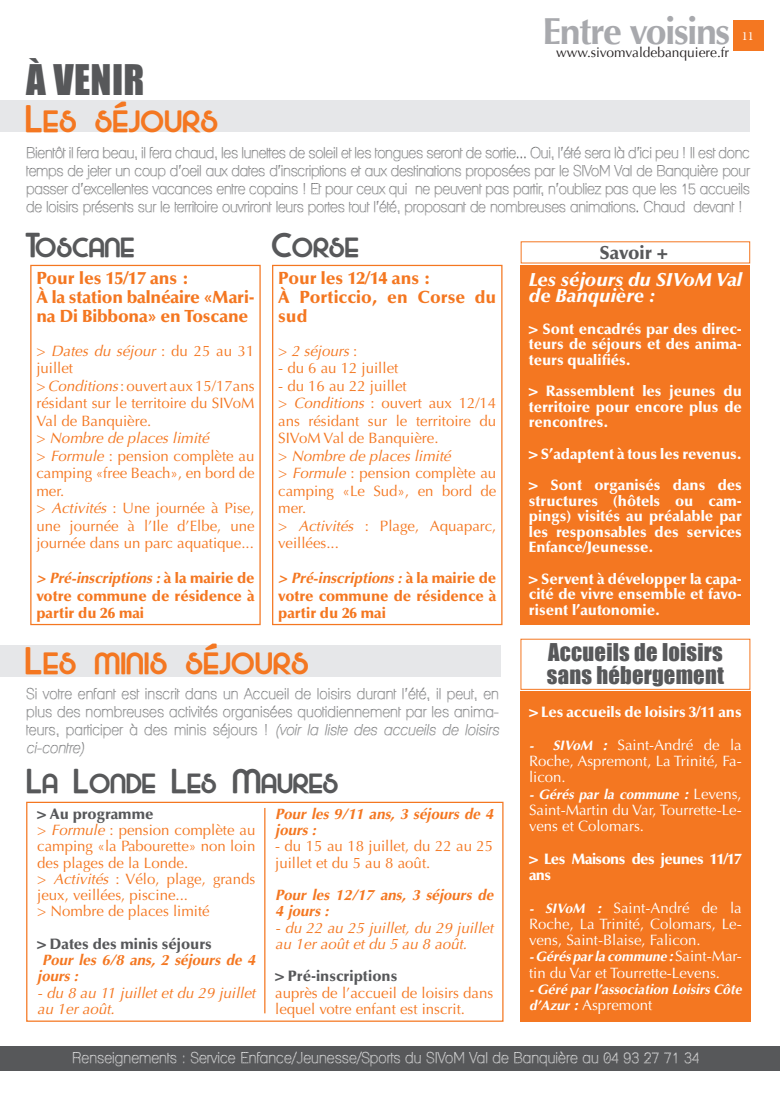
<style>
.page{position:relative;width:780px;height:1120px;background:#fff}
.page>*{position:absolute;margin:0;border:0;box-sizing:border-box;transform-origin:0 0}
.t1{font:38.75px "Impact";letter-spacing:.01em;color:#57585a}
.t2{font:700 37.5px "Majel";letter-spacing:.01em;color:#f47721}
.t3{font:700 37.5px "Optima";letter-spacing:-.04em;color:#a8a9ad}
.t4{font:700 33.75px "Majel";color:#57585a}
.t5{font:22.5px "Impact";letter-spacing:.01em;color:#57585a}
.t6{font:italic 900 18.75px/16.2px "Optima";color:#fff}
.t7{font:900 18.75px "Optima";color:#57585a}
.t8{font:900 17.5px/18.8px "Optima";color:#f47721}
.t9{font:15px/17.5px "Optima";color:#f47721;text-align:justify}
.t10{font:15px/18px "Lane Cane";color:#57585a;text-align:justify}
.t11{font:900 15px/15.6px "Optima";color:#fff;text-align:justify}
.t12{font:15px/16.2px "Optima";color:#fff;text-align:justify}
.t13{font:italic 15px/16.2px "Optima";color:#f47721}
.t14{font:900 15px/17.5px "Optima";color:#f47721;text-align:justify}
.t15{font:italic 700 15px/16.2px "Optima";color:#f47721}
.t16{font:15px "Lane Cane";color:#fff}
.t17{font:900 15px "Optima";color:#57585a}
.t18{font:900 15px/16.2px "Optima";letter-spacing:-.04em;color:#fff}
.t19{font:italic 700 13.75px "Optima";color:#fff}
.t20{font:13.75px "Optima";color:#231f20}
.t21{font:12.5px "Minion Pro";color:#fff}
.s1{font-style:italic}
.s2{font-style:normal}
.s3{font-weight:700;font-style:italic}
.s4{font-weight:700;font-style:italic;font-size:13.75px}
.s5{font-size:15px}
.s6{font-weight:400;font-style:normal;font-size:15px}
</style>
<div class="page">
<div style="left:0;top:100px;width:749px;height:32px;background:#e6e7e9"></div>
<div style="left:0;top:1046px;width:780px;height:24px;background:#57585a"></div>
<div style="left:26px;top:802px;width:477px;height:220px;border:1px solid #f47721"></div>
<div style="left:0;top:645px;width:500px;height:32px;background:#e6e7e9"></div>
<div style="left:520px;top:691px;width:230px;height:331px;background:#f47721"></div>
<div style="left:521px;top:265px;width:229px;height:359px;background:#f47721"></div>
<div style="left:272px;top:265px;width:230px;height:360px;background:#fff;border:1px solid #f47721"></div>
<div style="left:30px;top:265px;width:231px;height:360px;border:1px solid #f47721"></div>
<hr style="left:264px;top:808px;width:1px;height:205px;background:#f47721">
<div style="left:733px;top:20px;width:30px;height:30px;background:#f47721"></div>
<p class="t1" style="left:26px;top:50px;width:120px">À VENIR</p>
<p class="t2" style="left:26px;top:93px;width:194px">Les séjours</p>
<p class="t3" style="left:542px;top:10px;width:189px">Entre voisins</p>
<p class="t20" style="left:556px;top:45px;width:175px">www.sivomvaldebanquiere.fr</p>
<p class="t21" style="left:741px;top:27px;width:13px">11</p>
<p class="t10" style="left:26px;top:143px;width:725px">Bientôt il fera beau, il fera chaud, les lunettes de soleil et les tongues seront de sortie... Oui, l’été sera là d’ici peu ! Il est donc temps de jeter un coup d’oeil aux dates d’inscriptions et aux destinations proposées par le SIVoM Val de Banquière pour passer d’excellentes vacances entre copains ! Et pour ceux qui ne peuvent pas partir, n’oubliez pas que les 15 accueils de loisirs présents sur le territoire ouvriront leurs portes tout l’été, proposant de nombreuses animations. Chaud devant !</p>
<p class="t4" style="left:26px;top:222px;width:110px">Toscane</p>
<p class="t8" style="left:36px;top:269px;width:155px">Pour les 15/17 ans :</p>
<p class="t8" style="left:36px;top:288px;width:220px">À la station balnéaire «Mari&shy;na Di Bibbona» en Toscane</p>
<p class="t9" style="left:36px;top:342px;width:220px">&gt; <span class="s1">Dates du séjour</span> : du 25 au 31 juillet</p>
<p class="t9" style="left:36px;top:377px;width:220px">&gt; <span class="s1">Conditions</span> : ouvert aux 15/17ans résidant sur le territoire du SIVoM Val de Banquière.</p>
<p class="t13" style="left:36px;top:430px;width:174px"><span class="s2">&gt;</span> Nombre de places limité</p>
<p class="t9" style="left:36px;top:447px;width:220px">&gt; <span class="s1">Formule</span> : pension complète au camping «free Beach», en bord de mer.</p>
<p class="t9" style="left:36px;top:500px;width:220px">&gt; <span class="s1">Activités</span> : Une journée à Pise, une journée à l’Ile d’Elbe, une journée dans un parc aquatique...</p>
<p class="t14" style="left:36px;top:570px;width:220px"><span class="s3">&gt; Pré-inscriptions :</span> à la mairie de votre commune de résidence à partir du 26 mai</p>
<p class="t4" style="left:272px;top:222px;width:89px">Corse</p>
<p class="t8" style="left:278px;top:269px;width:155px">Pour les 12/14 ans :</p>
<p class="t8" style="left:278px;top:288px;width:220px">À Porticcio, en Corse du sud</p>
<p class="t13" style="left:278px;top:343px;width:81px"><span class="s2">&gt;</span> 2 séjours <span class="s2">:</span></p>
<p class="t9" style="left:278px;top:359px;width:122px">- du 6 au 12 juillet</p>
<p class="t9" style="left:278px;top:377px;width:130px">- du 16 au 22 juillet</p>
<p class="t9" style="left:278px;top:394px;width:220px">&gt; <span class="s1">Conditions</span> : ouvert aux 12/14 ans résidant sur le territoire du SIVoM Val de Banquière.</p>
<p class="t13" style="left:278px;top:448px;width:174px"><span class="s2">&gt;</span> Nombre de places limité</p>
<p class="t9" style="left:278px;top:465px;width:220px">&gt; <span class="s1">Formule</span> : pension complète au camping «Le Sud», en bord de mer.</p>
<p class="t9" style="left:278px;top:517px;width:220px">&gt; <span class="s1">Activités</span> : Plage, Aquaparc, veillées...</p>
<p class="t14" style="left:278px;top:570px;width:220px"><span class="s3">&gt; Pré-inscriptions :</span> à la mairie de votre commune de résidence à partir du 26 mai</p>
<p class="t2" style="left:26px;top:635px;width:285px">Les minis séjours</p>
<p class="t10" style="left:26px;top:684px;width:477px;text-align:left">Si votre enfant est inscrit dans un Accueil de loisirs durant l’été, il peut, en plus des nombreuses activités organisées quotidiennement par les anima&shy;teurs, participer à des minis séjours ! <span class="s1">(voir la liste des accueils de loisirs ci-contre)</span></p>
<p class="t4" style="left:27px;top:758px;width:313px">La Londe Les Maures</p>
<p class="t17" style="left:37px;top:805px;width:118px">&gt; Au programme</p>
<p class="t9" style="left:37px;top:822px;width:220px;line-height:16.2px">&gt; <span class="s1">Formule</span> : pension complète au camping «la Pabourette» non loin des plages de la Londe.</p>
<p class="t9" style="left:37px;top:871px;width:220px;line-height:16.2px">&gt; <span class="s1">Activités</span> : Vélo, plage, grands jeux, veillées, piscine...</p>
<p class="t9" style="left:37px;top:903px;width:174px">&gt; Nombre de places limité</p>
<p class="t17" style="left:37px;top:935px;width:176px">&gt; Dates des minis séjours</p>
<p class="t15" style="left:37px;top:952px;width:219px;text-indent:5px">Pour les 6/8 ans, 2 séjours de 4 jours :</p>
<p class="t13" style="left:37px;top:984px;width:220px">- du 8 au 11 juillet et du 29 juillet au 1er août.</p>
<p class="t15" style="left:275px;top:806px;width:220px">Pour les 9/11 ans, 3 séjours de 4 jours :</p>
<p class="t9" style="left:275px;top:838px;width:219px;line-height:16.2px">- du 15 au 18 juillet, du 22 au 25 juillet et du 5 au 8 août.</p>
<p class="t15" style="left:275px;top:887px;width:219px">Pour les 12/17 ans, 3 séjours de<br>4 jours :</p>
<p class="t13" style="left:275px;top:919px;width:220px">- du 22 au 25 juillet, du 29 juillet au 1er août et du 5 au 8 août.</p>
<p class="t17" style="left:275px;top:967px;width:124px">&gt; Pré-inscriptions</p>
<p class="t9" style="left:275px;top:984px;width:220px;line-height:16.2px">auprès de l’accueil de loisirs dans lequel votre enfant est inscrit.</p>
<p class="t7" style="left:599px;top:242px;width:70px">Savoir +</p>
<p class="t6" style="left:529px;top:271px;width:214px">Les séjours du SIVoM Val de Banquière :</p>
<p class="t11" style="left:529px;top:321px;width:214px">&gt; Sont encadrés par des direc&shy;teurs de séjours et des anima&shy;teurs qualifiés.</p>
<p class="t11" style="left:529px;top:383px;width:214px">&gt; Rassemblent les jeunes du territoire pour encore plus de rencontres.</p>
<p class="t11" style="left:529px;top:446px;width:214px">&gt; S’adaptent à tous les revenus.</p>
<p class="t11" style="left:529px;top:477px;width:214px">&gt; Sont organisés dans des structures (hôtels ou cam&shy;pings) visités au préalable par les responsables des services Enfance/Jeunesse.</p>
<p class="t11" style="left:529px;top:571px;width:214px">&gt; Servent à développer la capa&shy;cité de vivre ensemble et favo&shy;risent l’autonomie.</p>
<p class="t5" style="left:548px;top:635px;width:176px">Accueils de loisirs</p>
<p class="t5" style="left:547px;top:657px;width:178px">sans hébergement</p>
<p class="t11" style="left:529px;top:705px;width:214px">&gt; Les accueils de loisirs 3/11 ans</p>
<p class="t12" style="left:529px;top:737px;width:214px"><span class="s4">- SIVoM</span> <span class="s3">:</span> Saint-André de la Roche, Aspremont, La Trinité, Fa&shy;licon.</p>
<p class="t19" style="left:529px;top:786px;width:214px">- Gérés par la commune <span class="s5">:</span> <span class="s6">Levens,</span></p>
<p class="t12" style="left:529px;top:802px;width:214px">Saint-Martin du Var, Tourrette-Le&shy;vens et Colomars.</p>
<p class="t18" style="left:529px;top:850px;width:214px">&gt; Les Maisons des jeunes 11/17 ans</p>
<p class="t12" style="left:529px;top:899px;width:214px"><span class="s4">- SIVoM</span> <span class="s3">:</span> Saint-André de la Roche, La Trinité, Colomars, Le&shy;vens, Saint-Blaise, Falicon.</p>
<p class="t19" style="left:529px;top:948px;width:214px">- Gérés par la commune <span class="s5">:</span> <span class="s6">Saint-Mar-</span></p>
<p class="t12" style="left:529px;top:964px;width:192px">tin du Var et Tourrette-Levens.</p>
<p class="t19" style="left:529px;top:981px;width:214px">- Géré par l’association Loisirs Côte</p>
<p class="t12" style="left:529px;top:997px;width:125px"><span class="s4">d’Azur</span> <span class="s3">:</span> Aspremont</p>
<p class="t16" style="left:72px;top:1048px;width:629px">Renseignements : Service Enfance/Jeunesse/Sports du SIVoM Val de Banquière au 04 93 27 71 34</p>
</div>
